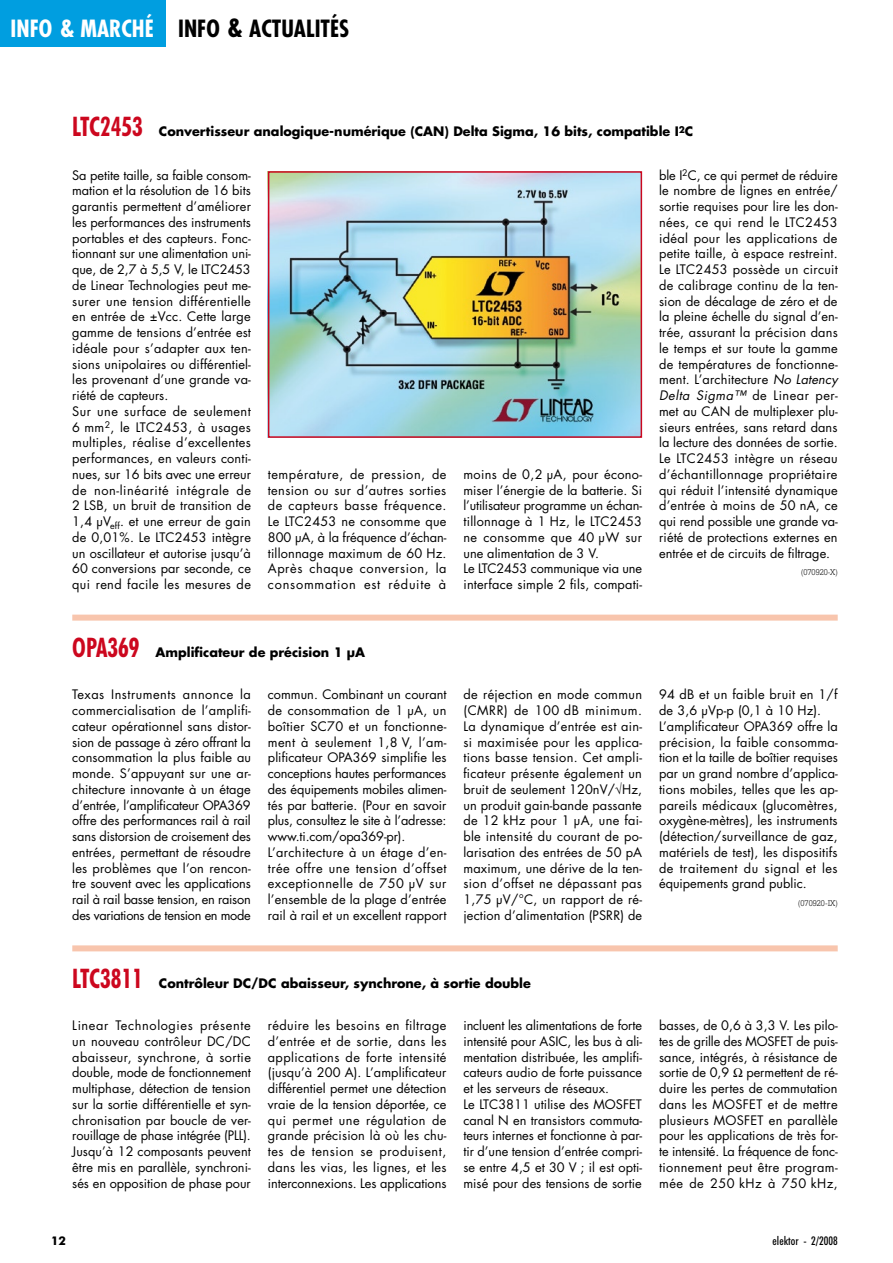
<style>
.page{position:relative;width:893px;height:1263px;background:#fff}
.page>*{position:absolute;margin:0;border:0;box-sizing:border-box;transform-origin:0 0}
.t1{font:700 condensed 23.1px "Futura";color:#000}
.t2{font:12.75px/15.8px "Futura";letter-spacing:.005em;color:#000;text-align:justify}
.t3{font:700 12.75px "Futura";color:#000}
.t4{font:500 condensed 12px "Futura BT";color:#000}
.t5{font:700 12px "Futura BT";color:#000}
.t6{font:300 9px "Serifa BT";color:#000;scale:.9 1}
.s1{color:#fff}
.s2{font-size:24px;color:#fff}
.s3{font-size:25.5px}
.s4{font-family:"Futura BT";font-stretch:condensed;font-size:27px;color:#cc071e}
.s5{font-style:italic}
</style>
<div class="page">
<div style="left:0;top:0;width:166px;height:47px;background:#009ee0"></div>
<div style="left:72px;top:615px;width:766px;height:6px;background:#f8c5ad"></div>
<img style="left:271px;top:174px;width:368px;height:261px">
<div style="left:268px;top:171px;width:374px;height:267px;border:2px solid #cc071e"></div>
<div style="left:72px;top:945px;width:766px;height:6px;background:#f8c5ad"></div>
<h1 class="t1" style="left:11px;top:13px;width:340px"><span class="s1">INFO</span> <span class="s2">&amp;</span> <span class="s1">MARCHÉ</span> INFO <span class="s3">&amp;</span> ACTUALITÉS</h1>
<p class="t3" style="left:72px;top:122px;width:622px"><span class="s4">LTC2453</span> Convertisseur analogique-numérique (CAN) Delta Sigma, 16 bits, compatible I<sup>2</sup>C</p>
<p class="t2" style="left:72px;top:167px;width:180px;text-align:left">Sa petite taille, sa faible consom&shy;mation et la résolution de 16 bits garantis permettent d’améliorer les performances des instruments portables et des capteurs. Fonc&shy;tionnant sur une alimentation uni&shy;que, de 2,7 à 5,5 V, le LTC2453 de Linear Technologies peut me&shy;surer une tension différentielle en entrée de ±Vcc. Cette large gamme de tensions d’entrée est idéale pour s’adapter aux ten&shy;sions unipolaires ou différentiel&shy;les provenant d’une grande va&shy;riété de capteurs.<br>Sur une surface de seulement<br>6 mm<sup>2</sup>, le LTC2453, à usages multiples, réalise d’excellentes performances, en valeurs conti&shy;nues, sur 16 bits avec une erreur de non-linéarité intégrale de<br>2 LSB, un bruit de transition de<br>1,4 µV<sub>eff</sub>. et une erreur de gain de 0,01%. Le LTC2453 intègre un oscillateur et autorise jusqu’à<br>60 conversions par seconde, ce qui rend facile les mesures de</p>
<p class="t2" style="left:659px;top:167px;width:180px">ble I<sup>2</sup>C, ce qui permet de réduire le nombre de lignes en entrée/ sortie requises pour lire les don&shy;nées, ce qui rend le LTC2453 idéal pour les applications de petite taille, à espace restreint.<br>Le LTC2453 possède un circuit de calibrage continu de la ten&shy;sion de décalage de zéro et de la pleine échelle du signal d’en&shy;trée, assurant la précision dans le temps et sur toute la gamme de températures de fonctionne&shy;ment. L’architecture <span class="s5">No Latency Delta Sigma™</span> de Linear per&shy;met au CAN de multiplexer plu&shy;sieurs entrées, sans retard dans la lecture des données de sortie.<br>Le LTC2453 intègre un réseau d’échantillonnage propriétaire qui réduit l’intensité dynamique d’entrée à moins de 50 nA, ce qui rend possible une grande va&shy;riété de protections externes en entrée et de circuits de filtrage.</p>
<p class="t6" style="left:801px;top:567px;width:42px">(070920-X)</p>
<p class="t2" style="left:268px;top:466px;width:180px">température, de pression, de tension ou sur d’autres sorties de capteurs basse fréquence.<br>Le LTC2453 ne consomme que 800 µA, à la fréquence d’échan&shy;tillonnage maximum de 60 Hz.<br>Après chaque conversion, la consommation est réduite à</p>
<p class="t2" style="left:463px;top:466px;width:180px;text-align:left">moins de 0,2 µA, pour écono&shy;miser l’énergie de la batterie. Si l’utilisateur programme un échan&shy;tillonnage à 1 Hz, le LTC2453 ne consomme que 40 µW sur une alimentation de 3 V.<br>Le LTC2453 communique via une interface simple 2 fils, compati-</p>
<p class="t3" style="left:72px;top:643px;width:294px"><span class="s4">OPA369</span> Amplificateur de précision 1 µA</p>
<p class="t2" style="left:72px;top:687px;width:180px">Texas Instruments annonce la commercialisation de l’amplifi&shy;cateur opérationnel sans distor&shy;sion de passage à zéro offrant la consommation la plus faible au monde. S’appuyant sur une ar&shy;chitecture innovante à un étage d’entrée, l’amplificateur OPA369 offre des performances rail à rail sans distorsion de croisement des entrées, permettant de résoudre les problèmes que l’on rencon&shy;tre souvent avec les applications rail à rail basse tension, en raison des variations de tension en mode</p>
<p class="t2" style="left:268px;top:687px;width:180px;text-align:left">commun. Combinant un courant de consommation de 1 µA, un boîtier SC70 et un fonctionne&shy;ment à seulement 1,8 V, l’am&shy;plificateur OPA369 simplifie les conceptions hautes performances des équipements mobiles alimen&shy;tés par batterie. (Pour en savoir plus, consultez le site à l’adresse: www.ti.com/opa369-pr).<br>L’architecture à un étage d’en&shy;trée offre une tension d’offset exceptionnelle de 750 μV sur l’ensemble de la plage d’entrée rail à rail et un excellent rapport</p>
<p class="t2" style="left:463px;top:687px;width:180px">de réjection en mode commun (CMRR) de 100 dB minimum.<br>La dynamique d’entrée est ain&shy;si maximisée pour les applica&shy;tions basse tension. Cet ampli&shy;ficateur présente également un bruit de seulement 120nV/√Hz, un produit gain-bande passante de 12 kHz pour 1 μA, une fai&shy;ble intensité du courant de po&shy;larisation des entrées de 50 pA maximum, une dérive de la ten&shy;sion d’offset ne dépassant pas 1,75 μV/°C, un rapport de ré&shy;jection d’alimentation (PSRR) de</p>
<p class="t2" style="left:659px;top:687px;width:180px;text-align:left">94 dB et un faible bruit en 1/f de 3,6 μVp-p (0,1 à 10 Hz).<br>L’amplificateur OPA369 offre la précision, la faible consomma&shy;tion et la taille de boîtier requises par un grand nombre d’applica&shy;tions mobiles, telles que les ap&shy;pareils médicaux (glucomètres, oxygène-mètres), les instruments (détection/surveillance de gaz, matériels de test), les dispositifs de traitement du signal et les équipements grand public.</p>
<p class="t6" style="left:798px;top:897px;width:45px">(070920-IX)</p>
<p class="t3" style="left:72px;top:974px;width:460px"><span class="s4">LTC3811</span> Contrôleur DC/DC abaisseur, synchrone, à sortie double</p>
<p class="t2" style="left:72px;top:1017px;width:180px">Linear Technologies présente un nouveau contrôleur DC/DC abaisseur, synchrone, à sortie double, mode de fonctionnement multiphase, détection de tension sur la sortie différentielle et syn&shy;chronisation par boucle de ver&shy;rouillage de phase intégrée (PLL).<br>Jusqu’à 12 composants peuvent être mis en parallèle, synchroni&shy;sés en opposition de phase pour</p>
<p class="t2" style="left:268px;top:1017px;width:180px">réduire les besoins en filtrage d’entrée et de sortie, dans les applications de forte intensité (jusqu’à 200 A). L’amplificateur différentiel permet une détection vraie de la tension déportée, ce qui permet une régulation de grande précision là où les chu&shy;tes de tension se produisent, dans les vias, les lignes, et les interconnexions. Les applications</p>
<p class="t2" style="left:463px;top:1017px;width:180px;text-align:left">incluent les alimentations de forte intensité pour ASIC, les bus à ali&shy;mentation distribuée, les amplifi&shy;cateurs audio de forte puissance et les serveurs de réseaux.<br>Le LTC3811 utilise des MOSFET canal N en transistors commuta&shy;teurs internes et fonctionne à par&shy;tir d’une tension d’entrée compri&shy;se entre 4,5 et 30 V ; il est opti&shy;misé pour des tensions de sortie</p>
<p class="t2" style="left:659px;top:1017px;width:180px">basses, de 0,6 à 3,3 V. Les pilo&shy;tes de grille des MOSFET de puis&shy;sance, intégrés, à résistance de sortie de 0,9</p>
<p class="t2" style="left:659px;top:1065px;width:180px;text-indent:87px">permettent de ré&shy;duire les pertes de commutation dans les MOSFET et de mettre plusieurs MOSFET en parallèle pour les applications de très for&shy;te intensité. La fréquence de fonc&shy;tionnement peut être program&shy;mée de 250 kHz à 750 kHz,</p>
<p class="t5" style="left:51px;top:1233px;width:16px">12</p>
<p class="t4" style="left:773px;top:1233px;width:67px">elektor - 2/2008</p>
</div>
